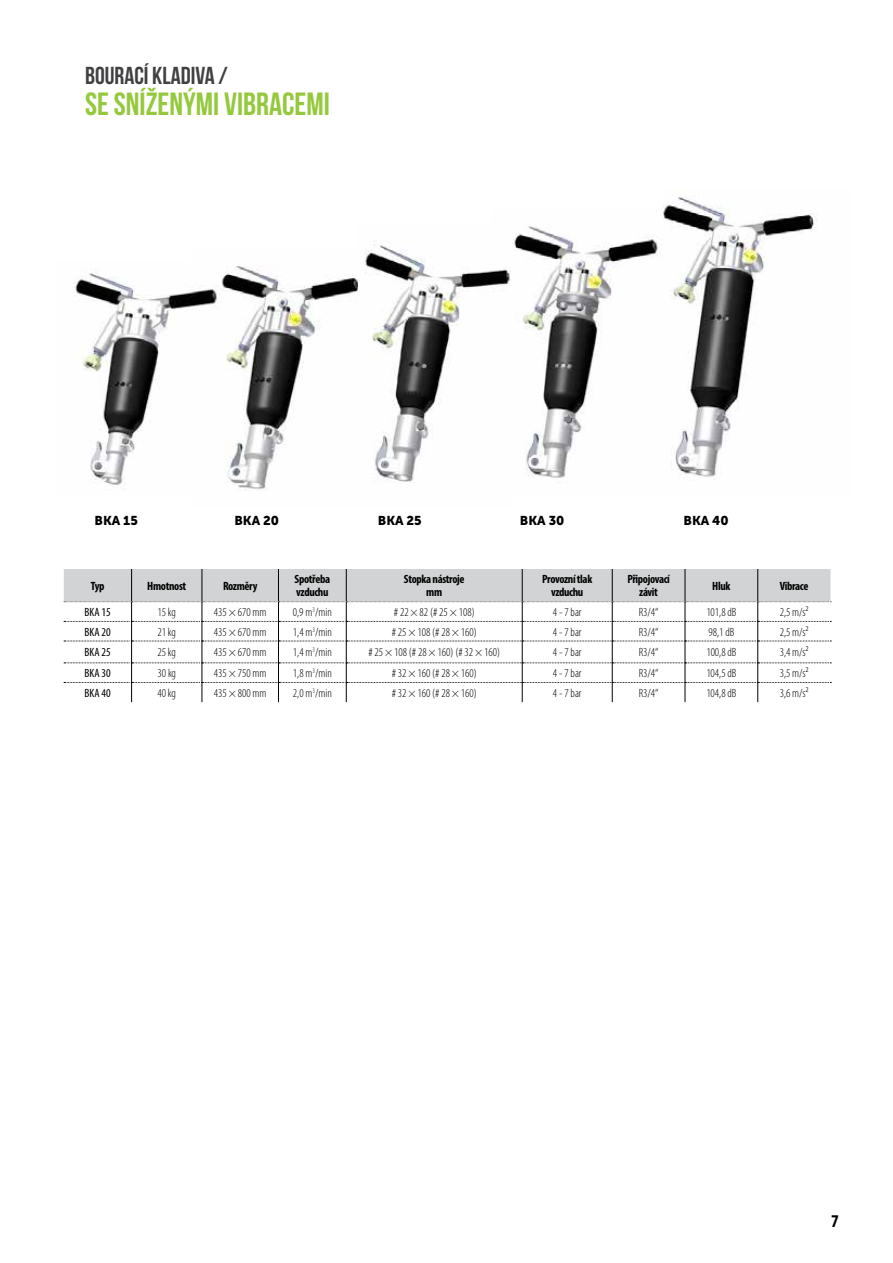
<style>
.page{position:relative;width:893px;height:1263px;background:#fff}
.page>*{position:absolute;margin:0;border:0;box-sizing:border-box;transform-origin:0 0}
.t1{font:32.1px "Bebas Neue";color:#95c93d}
.t2{font:24.6px "Bebas Neue";color:#414042}
.t3{font:700 condensed 18px "Myriad Pro";color:#000}
.t4{font:12.75px "Museo Sans 900";color:#000}
.t5{font:300 condensed 12px "Myriad Pro";color:#000}
.t6{font:700 condensed 12px/13px "Myriad Pro";letter-spacing:-.03em;color:#000;text-align:center}
.t7{font:condensed 12px "Myriad Pro";color:#000}
</style>
<div class="page">
<img style="left:514px;top:226px;width:144px;height:257px">
<img style="left:663px;top:196px;width:154px;height:281px">
<img style="left:221px;top:266px;width:137px;height:224px">
<img style="left:74px;top:272px;width:143px;height:214px">
<img style="left:365px;top:245px;width:146px;height:237px">
<svg style="left:64px;top:569px;width:767px;height:133px"></svg>
<h2 class="t2" style="left:85px;top:62px;width:144px">BOURACÍ KLADIVA /</h2>
<h1 class="t1" style="left:85px;top:86px;width:246px">SE SNÍŽENÝMI VIBRACEMI</h1>
<p class="t4" style="left:95px;top:513px;width:45px">BKA 15</p>
<p class="t4" style="left:234px;top:513px;width:46px">BKA 20</p>
<p class="t4" style="left:378px;top:513px;width:45px">BKA 25</p>
<p class="t4" style="left:520px;top:513px;width:46px">BKA 30</p>
<p class="t4" style="left:684px;top:513px;width:47px">BKA 40</p>
<p class="t6" style="left:91px;top:579px;width:15px">Typ</p>
<p class="t6" style="left:147px;top:579px;width:41px">Hmotnost</p>
<p class="t6" style="left:223px;top:579px;width:36px">Rozměry</p>
<p class="t6" style="left:295px;top:572px;width:37px;text-align:left">Spotřeba vzduchu</p>
<p class="t6" style="left:404px;top:572px;width:62px">Stopka nástroje mm</p>
<p class="t6" style="left:542px;top:572px;width:52px">Provozní tlak vzduchu</p>
<p class="t6" style="left:627px;top:572px;width:44px">Připojovací závit</p>
<p class="t6" style="left:712px;top:579px;width:20px">Hluk</p>
<p class="t6" style="left:780px;top:579px;width:30px">Vibrace</p>
<p class="t7" style="left:85px;top:605px;width:28px">BKA 15</p>
<p class="t5" style="left:157px;top:605px;width:20px">15 kg</p>
<p class="t5" style="left:214px;top:605px;width:54px">435 × 670 mm</p>
<p class="t5" style="left:293px;top:605px;width:40px">0,9 m<sup>3</sup>/min</p>
<p class="t5" style="left:394px;top:605px;width:82px"># 22 × 82 (# 25 × 108)</p>
<p class="t5" style="left:553px;top:605px;width:30px">4 - 7 bar</p>
<p class="t5" style="left:639px;top:605px;width:21px">R3/4“</p>
<p class="t5" style="left:706px;top:605px;width:32px">101,8 dB</p>
<p class="t5" style="left:780px;top:605px;width:30px">2,5 m/s²</p>
<p class="t7" style="left:85px;top:624px;width:28px">BKA 20</p>
<p class="t5" style="left:157px;top:625px;width:20px">21 kg</p>
<p class="t5" style="left:214px;top:625px;width:54px">435 × 670 mm</p>
<p class="t5" style="left:293px;top:625px;width:40px">1,4 m<sup>3</sup>/min</p>
<p class="t5" style="left:392px;top:625px;width:87px"># 25 × 108 (# 28 × 160)</p>
<p class="t5" style="left:553px;top:625px;width:30px">4 - 7 bar</p>
<p class="t5" style="left:639px;top:625px;width:21px">R3/4“</p>
<p class="t5" style="left:708px;top:625px;width:27px">98,1 dB</p>
<p class="t5" style="left:780px;top:625px;width:30px">2,5 m/s²</p>
<p class="t7" style="left:85px;top:645px;width:28px">BKA 25</p>
<p class="t5" style="left:157px;top:645px;width:20px">25 kg</p>
<p class="t5" style="left:214px;top:645px;width:54px">435 × 670 mm</p>
<p class="t5" style="left:293px;top:645px;width:40px">1,4 m<sup>3</sup>/min</p>
<p class="t5" style="left:368px;top:645px;width:133px"># 25 × 108 (# 28 × 160) (# 32 × 160)</p>
<p class="t5" style="left:553px;top:645px;width:30px">4 - 7 bar</p>
<p class="t5" style="left:639px;top:645px;width:21px">R3/4“</p>
<p class="t5" style="left:706px;top:645px;width:32px">100,8 dB</p>
<p class="t5" style="left:780px;top:645px;width:30px">3,4 m/s²</p>
<p class="t7" style="left:85px;top:666px;width:28px">BKA 30</p>
<p class="t5" style="left:157px;top:666px;width:20px">30 kg</p>
<p class="t5" style="left:214px;top:666px;width:54px">435 × 750 mm</p>
<p class="t5" style="left:293px;top:666px;width:40px">1,8 m<sup>3</sup>/min</p>
<p class="t5" style="left:392px;top:666px;width:87px"># 32 × 160 (# 28 × 160)</p>
<p class="t5" style="left:553px;top:666px;width:30px">4 - 7 bar</p>
<p class="t5" style="left:639px;top:666px;width:21px">R3/4“</p>
<p class="t5" style="left:706px;top:666px;width:32px">104,5 dB</p>
<p class="t5" style="left:780px;top:666px;width:30px">3,5 m/s²</p>
<p class="t7" style="left:85px;top:686px;width:28px">BKA 40</p>
<p class="t5" style="left:157px;top:686px;width:20px">40 kg</p>
<p class="t5" style="left:214px;top:686px;width:54px">435 × 800 mm</p>
<p class="t5" style="left:293px;top:686px;width:40px">2,0 m<sup>3</sup>/min</p>
<p class="t5" style="left:392px;top:686px;width:87px"># 32 × 160 (# 28 × 160)</p>
<p class="t5" style="left:553px;top:686px;width:30px">4 - 7 bar</p>
<p class="t5" style="left:639px;top:686px;width:21px">R3/4“</p>
<p class="t5" style="left:706px;top:686px;width:32px">104,8 dB</p>
<p class="t5" style="left:780px;top:686px;width:30px">3,6 m/s²</p>
<h3 class="t3" style="left:831px;top:1210px;width:9px">7</h3>
</div>
